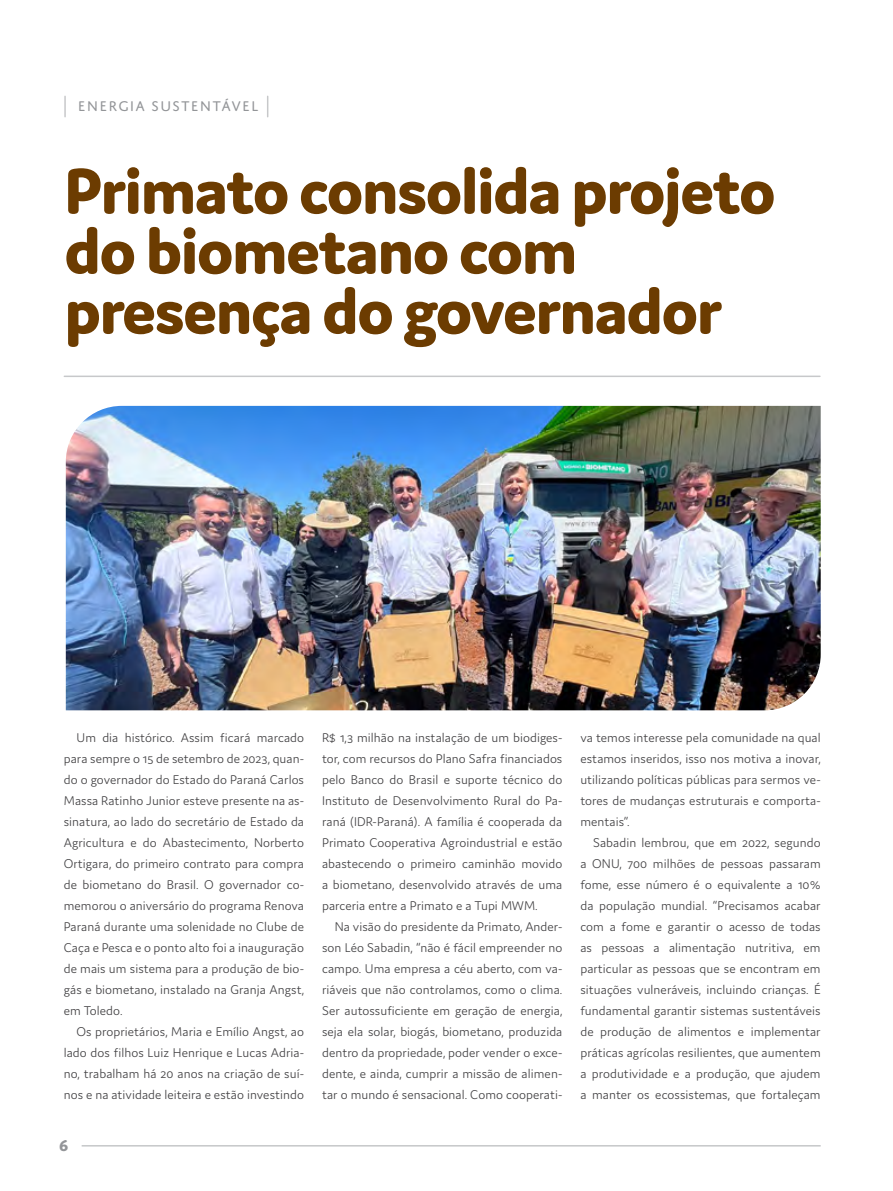
<style>
.page{position:relative;width:893px;height:1191px;background:#fff}
.page>*{position:absolute;margin:0;border:0;box-sizing:border-box;transform-origin:0 0}
.t1{font:800 69px/60px "Domus";letter-spacing:-.025em;color:#6c3c01}
.t2{font:700 16.5px "Domus Titling";color:#939598}
.t3{font:15px "Domus Titling";letter-spacing:.075em;color:#939598}
.t4{font:300 13.5px/21px "Domus";letter-spacing:.005em;color:#414042;text-align:justify}
</style>
<div class="page">
<hr style="left:82px;top:1145px;width:739px;height:1px;background:#c5c7c9">
<hr style="left:64px;top:96px;width:2px;height:21px;background:#c7c8ca">
<svg style="left:267px;top:96px;width:1px;height:21px"></svg>
<hr style="left:64px;top:375px;width:756px;height:2px;background:#c7c8ca">
<img style="left:66px;top:406px;width:755px;height:304px">
<p class="t3" style="left:78px;top:97px;width:182px">ENERGIA SUSTENTÁVEL</p>
<h1 class="t1" style="left:64px;top:160px;width:713px">Primato consolida projeto do biometano com presença do governador</h1>
<p class="t4" style="left:64px;top:727px;width:242px;text-indent:13px">Um dia histórico. Assim ficará marcado para sempre o 15 de setembro de 2023, quan&shy;do o governador do Estado do Paraná Carlos Massa Ratinho Junior esteve presente na as&shy;sinatura, ao lado do secretário de Estado da Agricultura e do Abastecimento, Norberto Ortigara, do primeiro contrato para compra de biometano do Brasil. O governador co&shy;memorou o aniversário do programa Renova Paraná durante uma solenidade no Clube de Caça e Pesca e o ponto alto foi a inauguração de mais um sistema para a produção de bio&shy;gás e biometano, instalado na Granja Angst, em Toledo.</p>
<p class="t4" style="left:64px;top:1021px;width:242px;text-indent:13px">Os proprietários, Maria e Emílio Angst, ao lado dos filhos Luiz Henrique e Lucas Adria&shy;no, trabalham há 20 anos na criação de suí&shy;nos e na atividade leiteira e estão investindo</p>
<p class="t2" style="left:59px;top:1135px;width:11px">6</p>
<p class="t4" style="left:322px;top:727px;width:242px">R$ 1,3 milhão na instalação de um biodiges&shy;tor, com recursos do Plano Safra financiados pelo Banco do Brasil e suporte técnico do Instituto de Desenvolvimento Rural do Pa&shy;raná (IDR-Paraná). A família é cooperada da Primato Cooperativa Agroindustrial e estão abastecendo o primeiro caminhão movido a biometano, desenvolvido através de uma parceria entre a Primato e a Tupi MWM.</p>
<p class="t4" style="left:322px;top:916px;width:242px;text-indent:13px">Na visão do presidente da Primato, Ander&shy;son Léo Sabadin, “não é fácil empreender no campo. Uma empresa a céu aberto, com va&shy;riáveis que não controlamos, como o clima.<br>Ser autossuficiente em geração de energia, seja ela solar, biogás, biometano, produzida dentro da propriedade, poder vender o exce&shy;dente, e ainda, cumprir a missão de alimen&shy;tar o mundo é sensacional. Como cooperati-</p>
<p class="t4" style="left:580px;top:727px;width:242px">va temos interesse pela comunidade na qual estamos inseridos, isso nos motiva a inovar, utilizando políticas públicas para sermos ve&shy;tores de mudanças estruturais e comporta&shy;mentais”.</p>
<p class="t4" style="left:580px;top:832px;width:242px;text-indent:13px">Sabadin lembrou, que em 2022, segundo a ONU, 700 milhões de pessoas passaram fome, esse número é o equivalente a 10% da população mundial. “Precisamos acabar com a fome e garantir o acesso de todas as pessoas a alimentação nutritiva, em particular as pessoas que se encontram em situações vulneráveis, incluindo crianças. É fundamental garantir sistemas sustentáveis de produção de alimentos e implementar práticas agrícolas resilientes, que aumentem a produtividade e a produção, que ajudem a manter os ecossistemas, que fortaleçam</p>
</div>
